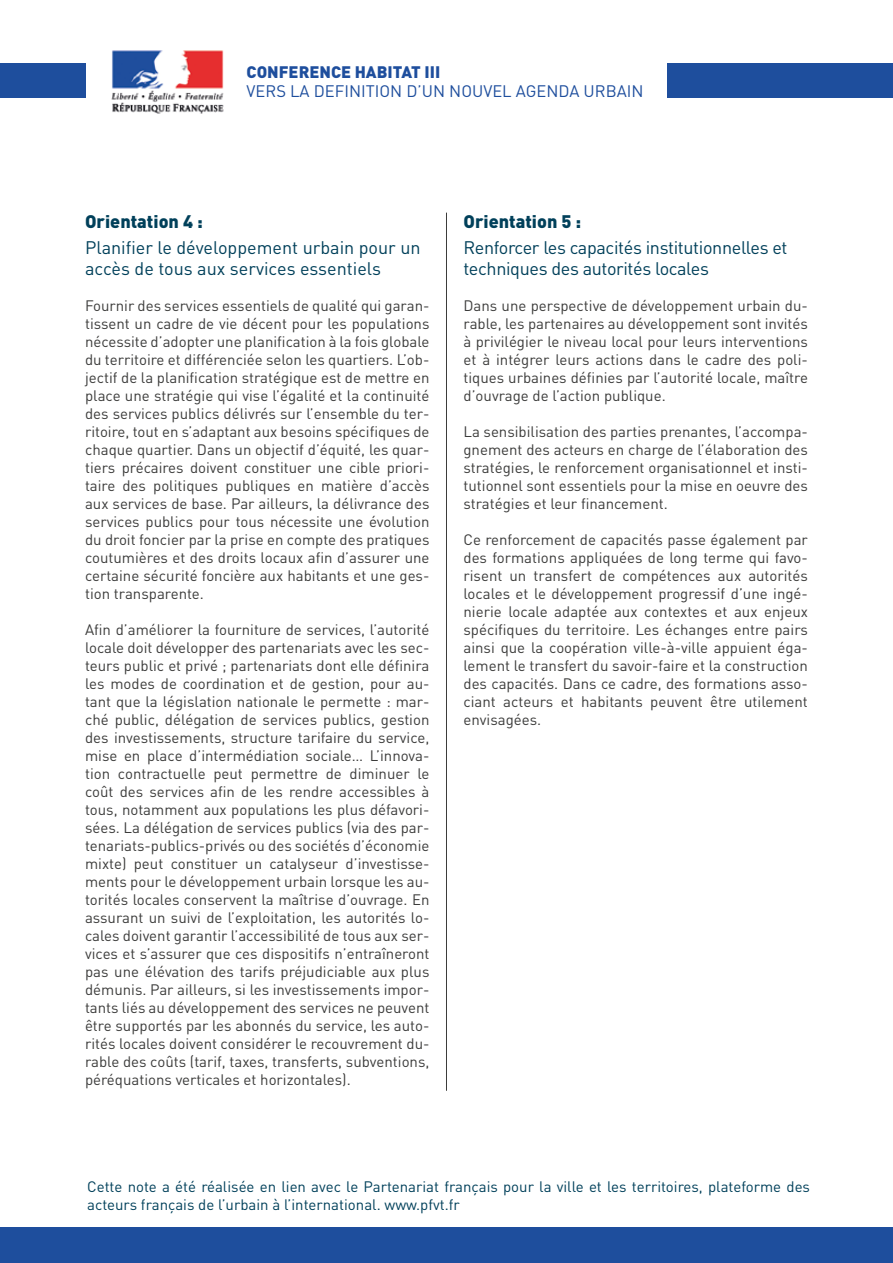
<style>
.page{position:relative;width:893px;height:1263px;background:#fff}
.page>*{position:absolute;margin:0;border:0;box-sizing:border-box;transform-origin:0 0}
.t1{font:18px/21.6px "DIN";letter-spacing:-.02em;color:#00405a}
.t2{font:18px/21.6px "DIN";color:#00405a}
.t3{font:900 18px "DIN";color:#00405a}
.t4{font:16.5px "DIN";color:#1e4e9d}
.t5{font:900 16.5px "DIN";color:#1e4e9d}
.t6{font:15px/18px "DIN";color:#3c3c3b;text-align:justify}
.t7{font:15px/18px "DIN";color:#00405a}
</style>
<div class="page">
<hr style="left:446px;top:213px;width:1px;height:878px;background:#3c3c3b">
<img style="left:111px;top:50px;width:113px;height:64px">
<div style="left:0;top:1227px;width:893px;height:36px;background:#1e4e9d"></div>
<div style="left:0;top:64px;width:85px;height:34px;background:#1e4e9d"></div>
<div style="left:668px;top:64px;width:225px;height:34px;background:#1e4e9d"></div>
<p class="t5" style="left:247px;top:61px;width:195px">CONFERENCE HABITAT III</p>
<p class="t4" style="left:247px;top:81px;width:398px">VERS LA DEFINITION D’UN NOUVEL AGENDA URBAIN</p>
<p class="t3" style="left:85px;top:209px;width:119px">Orientation 4 :</p>
<p class="t2" style="left:85px;top:236px;width:337px">Planifier le développement urbain pour un accès de tous aux services essentiels</p>
<p class="t6" style="left:85px;top:296px;width:346px">Fournir des services essentiels de qualité qui garan&shy;tissent un cadre de vie décent pour les populations nécessite d’adopter une planification à la fois globale du territoire et différenciée selon les quartiers. L’ob&shy;jectif de la planification stratégique est de mettre en place une stratégie qui vise l’égalité et la continuité des services publics délivrés sur l’ensemble du ter&shy;ritoire, tout en s’adaptant aux besoins spécifiques de chaque quartier. Dans un objectif d’équité, les quar&shy;tiers précaires doivent constituer une cible priori&shy;taire des politiques publiques en matière d’accès aux services de base. Par ailleurs, la délivrance des services publics pour tous nécessite une évolution du droit foncier par la prise en compte des pratiques coutumières et des droits locaux afin d’assurer une certaine sécurité foncière aux habitants et une ges&shy;tion transparente.</p>
<p class="t6" style="left:85px;top:620px;width:346px">Afin d’améliorer la fourniture de services, l’autorité locale doit développer des partenariats avec les sec&shy;teurs public et privé ; partenariats dont elle définira les modes de coordination et de gestion, pour au&shy;tant que la législation nationale le permette : mar&shy;ché public, délégation de services publics, gestion des investissements, structure tarifaire du service, mise en place d’intermédiation sociale… L’innova&shy;tion contractuelle peut permettre de diminuer le coût des services afin de les rendre accessibles à tous, notamment aux populations les plus défavori&shy;sées. La délégation de services publics (via des par&shy;tenariats-publics-privés ou des sociétés d’économie mixte) peut constituer un catalyseur d’investisse&shy;ments pour le développement urbain lorsque les au&shy;torités locales conservent la maîtrise d’ouvrage. En assurant un suivi de l’exploitation, les autorités lo&shy;cales doivent garantir l’accessibilité de tous aux ser&shy;vices et s’assurer que ces dispositifs n’entraîneront pas une élévation des tarifs préjudiciable aux plus démunis. Par ailleurs, si les investissements impor&shy;tants liés au développement des services ne peuvent être supportés par les abonnés du service, les auto&shy;rités locales doivent considérer le recouvrement du&shy;rable des coûts (tarif, taxes, transferts, subventions, péréquations verticales et horizontales).</p>
<p class="t3" style="left:463px;top:209px;width:119px">Orientation 5 :</p>
<p class="t1" style="left:463px;top:236px;width:326px">Renforcer les capacités institutionnelles et techniques des autorités locales</p>
<p class="t6" style="left:463px;top:296px;width:346px">Dans une perspective de développement urbain du&shy;rable, les partenaires au développement sont invités à privilégier le niveau local pour leurs interventions et à intégrer leurs actions dans le cadre des poli&shy;tiques urbaines définies par l’autorité locale, maître d’ouvrage de l’action publique.</p>
<p class="t6" style="left:463px;top:422px;width:346px">La sensibilisation des parties prenantes, l’accompa&shy;gnement des acteurs en charge de l’élaboration des stratégies, le renforcement organisationnel et insti&shy;tutionnel sont essentiels pour la mise en oeuvre des stratégies et leur financement.</p>
<p class="t6" style="left:463px;top:530px;width:346px">Ce renforcement de capacités passe également par des formations appliquées de long terme qui favo&shy;risent un transfert de compétences aux autorités locales et le développement progressif d’une ingé&shy;nierie locale adaptée aux contextes et aux enjeux spécifiques du territoire. Les échanges entre pairs ainsi que la coopération ville-à-ville appuient éga&shy;lement le transfert du savoir-faire et la construction des capacités. Dans ce cadre, des formations asso&shy;ciant acteurs et habitants peuvent être utilement envisagées.</p>
<p class="t7" style="left:87px;top:1177px;width:724px">Cette note a été réalisée en lien avec le Partenariat français pour la ville et les territoires, plateforme des acteurs français de l’urbain à l’international. www.pfvt.fr</p>
</div>
